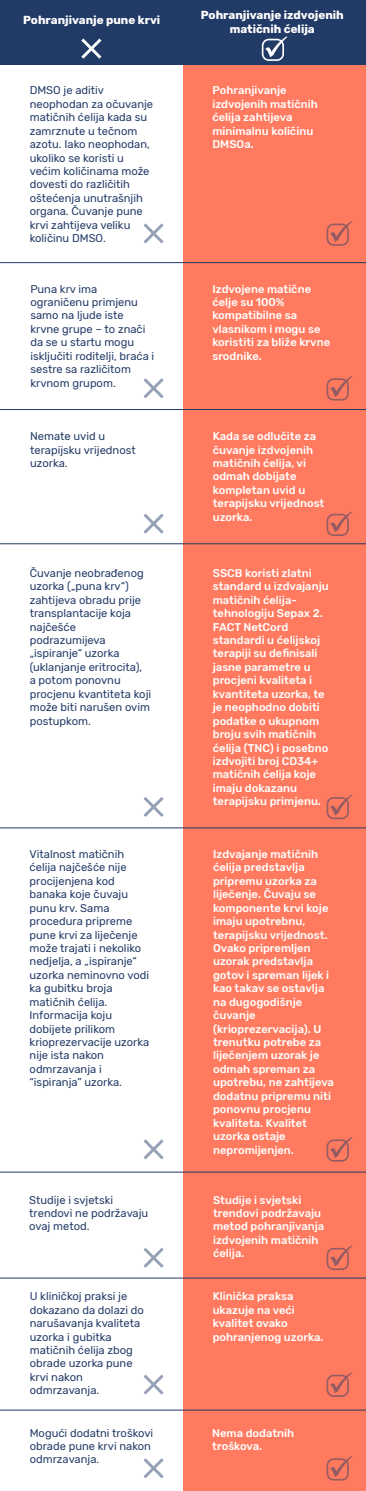
<style>
.page{position:relative;width:366px;height:1491px;background:#fff}
.page>*{position:absolute;margin:0;border:0;box-sizing:border-box;transform-origin:0 0}
.t1{font:700 11.6px/13.9px "Rubik";color:#fff;text-align:center}
.t2{font:11.2px/13.4px "Rubik";color:#223a66}
.t3{font:500 11.2px/13.4px "Rubik";color:#fff}
</style>
<div class="page">
<div style="left:183px;top:27px;width:183px;height:1464px;background:#ff7a5f"></div>
<div style="left:0;top:0;width:366px;height:65px;background:#223a66"></div>
<svg style="left:327px;top:221px;width:25px;height:25px"></svg>
<svg style="left:144px;top:223px;width:20px;height:21px"></svg>
<svg style="left:327px;top:376px;width:25px;height:25px"></svg>
<svg style="left:144px;top:378px;width:20px;height:21px"></svg>
<svg style="left:327px;top:511px;width:25px;height:25px"></svg>
<svg style="left:144px;top:513px;width:20px;height:21px"></svg>
<svg style="left:327px;top:795px;width:25px;height:24px"></svg>
<svg style="left:144px;top:797px;width:20px;height:20px"></svg>
<svg style="left:327px;top:1137px;width:25px;height:25px"></svg>
<svg style="left:144px;top:1139px;width:20px;height:21px"></svg>
<svg style="left:327px;top:1245px;width:25px;height:25px"></svg>
<svg style="left:144px;top:1248px;width:20px;height:20px"></svg>
<svg style="left:327px;top:1372px;width:25px;height:25px"></svg>
<svg style="left:144px;top:1374px;width:20px;height:21px"></svg>
<svg style="left:327px;top:1456px;width:25px;height:24px"></svg>
<svg style="left:144px;top:1458px;width:20px;height:21px"></svg>
<svg style="left:262px;top:36px;width:25px;height:25px"></svg>
<svg style="left:81px;top:38px;width:21px;height:21px"></svg>
<hr style="left:0;top:262px;width:366px;height:1px;background:#223a66">
<hr style="left:0;top:409px;width:366px;height:1px;background:#223a66">
<hr style="left:0;top:544px;width:366px;height:1px;background:#223a66">
<hr style="left:0;top:828px;width:366px;height:1px;background:#223a66">
<hr style="left:0;top:1172px;width:366px;height:1px;background:#223a66">
<hr style="left:0;top:1278px;width:366px;height:1px;background:#223a66">
<hr style="left:0;top:1410px;width:366px;height:1px;background:#223a66">
<p class="t1" style="left:23px;top:13px;width:139px">Pohranjivanje pune krvi</p>
<p class="t1" style="left:201px;top:8px;width:144px">Pohranjivanje izdvojenih matičnih ćelija</p>
<p class="t2" style="left:30px;top:84px;width:125px">DMSO je aditiv neophodan za očuvanje matičnih ćelija kada su zamrznute u tečnom azotu. Iako neophodan, ukoliko se koristi u većim količinama može dovesti do različitih oštećenja unutrašnjih organa. Čuvanje pune krvi zahtijeva veliku količinu DMSO.</p>
<p class="t3" style="left:212px;top:84px;width:107px">Pohranjivanje izdvojenih matičnih ćelija zahtijeva minimalnu količinu<br>DMSOa.</p>
<p class="t2" style="left:30px;top:282px;width:125px">Puna krv ima ograničenu primjenu samo na ljude iste krvne grupe – to znači da se u startu mogu isključiti roditelji, braća i sestre sa različitom krvnom grupom.</p>
<p class="t2" style="left:30px;top:430px;width:107px">Nemate uvid u terapijsku vrijednost uzorka.</p>
<p class="t2" style="left:30px;top:566px;width:123px">Čuvanje neobrađenog uzorka („puna krv“) zahtijeva obradu prije transplantacije koja najčešće podrazumijeva „ispiranje“ uzorka (uklanjanje eritrocita),<br>a potom ponovnu procjenu kvantiteta koji može biti narušen ovim postupkom.</p>
<p class="t2" style="left:30px;top:847px;width:121px">Vitalnost matičnih ćelija najčešće nije procijenjena kod banaka koje čuvaju punu krv. Sama procedura pripreme pune krvi za liječenje može trajati i nekoliko nedjelja, a „ispiranje“ uzorka neminovno vodi ka gubitku broja matičnih ćelija.<br>Informacija koju dobijete prilikom krioprezervacije uzorka nije ista nakon odmrzavanja i “ispiranja” uzorka.</p>
<p class="t2" style="left:29px;top:1193px;width:121px">Studije i svjetski trendovi ne podržavaju ovaj metod.</p>
<p class="t2" style="left:30px;top:1290px;width:116px">U kliničkoj praksi je dokazano da dolazi do narušavanja kvaliteta uzorka i gubitka matičnih ćelija zbog obrade uzorka pune krvi nakon odmrzavanja.</p>
<p class="t2" style="left:30px;top:1426px;width:125px">Mogući dodatni troškovi obrade pune krvi nakon odmrzavanja.</p>
<p class="t3" style="left:212px;top:282px;width:119px">Izdvojene matične ćelje su 100% kompatibilne sa vlasnikom i mogu se koristiti za bliže krvne srodnike.</p>
<p class="t3" style="left:213px;top:430px;width:113px">Kada se odlučite za čuvanje izdvojenih matičnih ćelija, vi odmah dobijate kompletan uvid u terapijsku vrijednost uzorka.</p>
<p class="t3" style="left:213px;top:566px;width:118px">SSCB koristi zlatni standard u izdvajanju matičnih ćelija&shy;tehnologiju Sepax 2.<br>FACT NetCord standardi u ćelijskoj terapiji su definisali jasne parametre u procjeni kvaliteta i kvantiteta uzorka, te je neophodno dobiti podatke o ukupnom broju svih matičnih ćelija (TNC) i posebno izdvojiti broj CD34+ matičnih ćelija koje imaju dokazanu terapijsku primjenu.</p>
<p class="t3" style="left:213px;top:847px;width:122px">Izdvajanje matičnih ćelija predstavlja pripremu uzorka za liječenje. Čuvaju se komponente krvi koje imaju upotrebnu, terapijsku vrijednost.<br>Ovako pripremljen uzorak predstavlja gotov i spreman lijek i kao takav se ostavlja na dugogodišnje čuvanje (krioprezervacija). U trenutku potrebe za liječenjem uzorak je odmah spreman za upotrebu, ne zahtijeva dodatnu pripremu niti ponovnu procjenu kvaliteta. Kvalitet uzorka ostaje nepromijenjen.</p>
<p class="t3" style="left:213px;top:1193px;width:113px">Studije i svjetski trendovi podržavaju metod pohranjivanja izdvojenih matičnih ćelija.</p>
<p class="t3" style="left:213px;top:1290px;width:112px">Klinička praksa ukazuje na veći kvalitet ovako pohranjenog uzorka.</p>
<p class="t3" style="left:212px;top:1426px;width:84px">Nema dodatnih troškova.</p>
</div>
